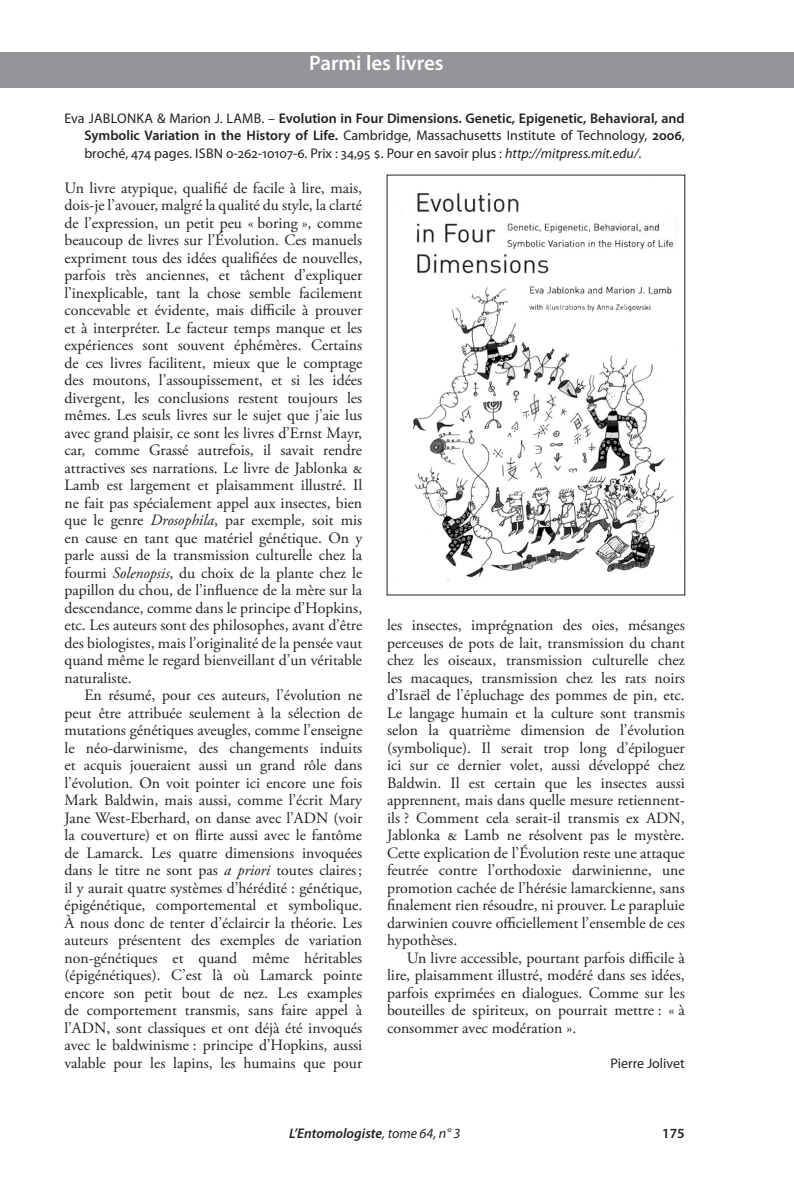
<style>
.page{position:relative;width:794px;height:1191px;background:#fff}
.page>*{position:absolute;margin:0;border:0;box-sizing:border-box;transform-origin:0 0}
.t1{font:600 21px "Myriad Pro";color:#fff}
.t2{font:15.75px/17.5px "Adobe Garamond Pro";color:#231f20;text-align:justify}
.t3{font:14px/17.5px "Myriad Pro";color:#231f20;text-align:justify}
.t4{font:italic 600 14px "Myriad Pro";color:#231f20}
.t5{font:600 14px "Myriad Pro";color:#231f20}
.s1{font-weight:600}
.s2{font-style:italic}
.s3{font-weight:400}
</style>
<div class="page">
<div style="left:0;top:52px;width:794px;height:35px;background:#939598"></div>
<img style="left:400px;top:192px;width:274px;height:389px">
<h1 class="t1" style="left:309px;top:51px;width:136px">Parmi les livres</h1>
<p class="t3" style="left:84px;top:109px;width:602px;text-indent:-20px">Eva JABLONKA &amp; Marion J. LAMB. – <span class="s1">Evolution in Four Dimensions. Genetic, Epigenetic, Behavioral, and Symbolic Variation in the History of Life.</span> Cambridge, Massachusetts Institute of Technology, <span class="s1">2006</span>, broché, 474 pages. ISBN 0-262-10107-6. Prix : 34,95 $. Pour en savoir plus : <span class="s2">http://mitpress.mit.edu/</span>.</p>
<p class="t2" style="left:64px;top:179px;width:299px">Un livre atypique, qualifié de facile à lire, mais, dois-je l’avouer, malgré la qualité du style, la clarté de l’expression, un petit peu « boring », comme beaucoup de livres sur l’Évolution. Ces manuels expriment tous des idées qualifiées de nouvelles, parfois très anciennes, et tâchent d’expliquer l’inexplicable, tant la chose semble facilement concevable et évidente, mais difficile à prouver et à interpréter. Le facteur temps manque et les expériences sont souvent éphémères. Certains de ces livres facilitent, mieux que le comptage des moutons, l’assoupissement, et si les idées divergent, les conclusions restent toujours les mêmes. Les seuls livres sur le sujet que j’aie lus avec grand plaisir, ce sont les livres d’Ernst Mayr, car, comme Grassé autrefois, il savait rendre attractives ses narrations. Le livre de Jablonka &amp; Lamb est largement et plaisamment illustré. Il ne fait pas spécialement appel aux insectes, bien que le genre <span class="s2">Drosophila</span>, par exemple, soit mis en cause en tant que matériel génétique. On y parle aussi de la transmission culturelle chez la fourmi <span class="s2">Solenopsis</span>, du choix de la plante chez le papillon du chou, de l’influence de la mère sur la descendance, comme dans le principe d’Hopkins, etc. Les auteurs sont des philosophes, avant d’être des biologistes, mais l’originalité de la pensée vaut quand même le regard bienveillant d’un véritable naturaliste.</p>
<p class="t2" style="left:64px;top:687px;width:299px;text-indent:20px">En résumé, pour ces auteurs, l’évolution ne peut être attribuée seulement à la sélection de mutations génétiques aveugles, comme l’enseigne le néo-darwinisme, des changements induits et acquis joueraient aussi un grand rôle dans l’évolution. On voit pointer ici encore une fois Mark Baldwin, mais aussi, comme l’écrit Mary Jane West-Eberhard, on danse avec l’ADN (voir la couverture) et on flirte aussi avec le fantôme de Lamarck. Les quatre dimensions invoquées dans le titre ne sont pas <span class="s2">a priori</span> toutes claires ; il y aurait quatre systèmes d’hérédité : génétique, épigénétique, comportemental et symbolique.<br>À nous donc de tenter d’éclaircir la théorie. Les auteurs présentent des exemples de variation non-génétiques et quand même héritables (épigénétiques). C’est là où Lamarck pointe encore son petit bout de nez. Les examples de comportement transmis, sans faire appel à l’ADN, sont classiques et ont déjà été invoqués avec le baldwinisme : principe d’Hopkins, aussi valable pour les lapins, les humains que pour</p>
<p class="t2" style="left:387px;top:617px;width:299px">les insectes, imprégnation des oies, mésanges perceuses de pots de lait, transmission du chant chez les oiseaux, transmission culturelle chez les macaques, transmission chez les rats noirs d’Israël de l’épluchage des pommes de pin, etc.<br>Le langage humain et la culture sont transmis selon la quatrième dimension de l’évolution (symbolique). Il serait trop long d’épiloguer ici sur ce dernier volet, aussi développé chez Baldwin. Il est certain que les insectes aussi apprennent, mais dans quelle mesure retiennent&shy;ils ? Comment cela serait-il transmis ex ADN, Jablonka &amp; Lamb ne résolvent pas le mystère.<br>Cette explication de l’Évolution reste une attaque feutrée contre l’orthodoxie darwinienne, une promotion cachée de l’hérésie lamarckienne, sans finalement rien résoudre, ni prouver. Le parapluie darwinien couvre officiellement l’ensemble de ces hypothèses.</p>
<p class="t2" style="left:387px;top:949px;width:299px;text-indent:20px">Un livre accessible, pourtant parfois difficile à lire, plaisamment illustré, modéré dans ses idées, parfois exprimées en dialogues. Comme sur les bouteilles de spiriteux, on pourrait mettre : « à consommer avec modération ».</p>
<p class="t3" style="left:610px;top:1054px;width:76px">Pierre Jolivet</p>
<p class="t4" style="left:289px;top:1125px;width:173px">L’Entomologiste<span class="s3">, tome 64, n° 3</span></p>
<p class="t5" style="left:662px;top:1125px;width:24px">175</p>
</div>
